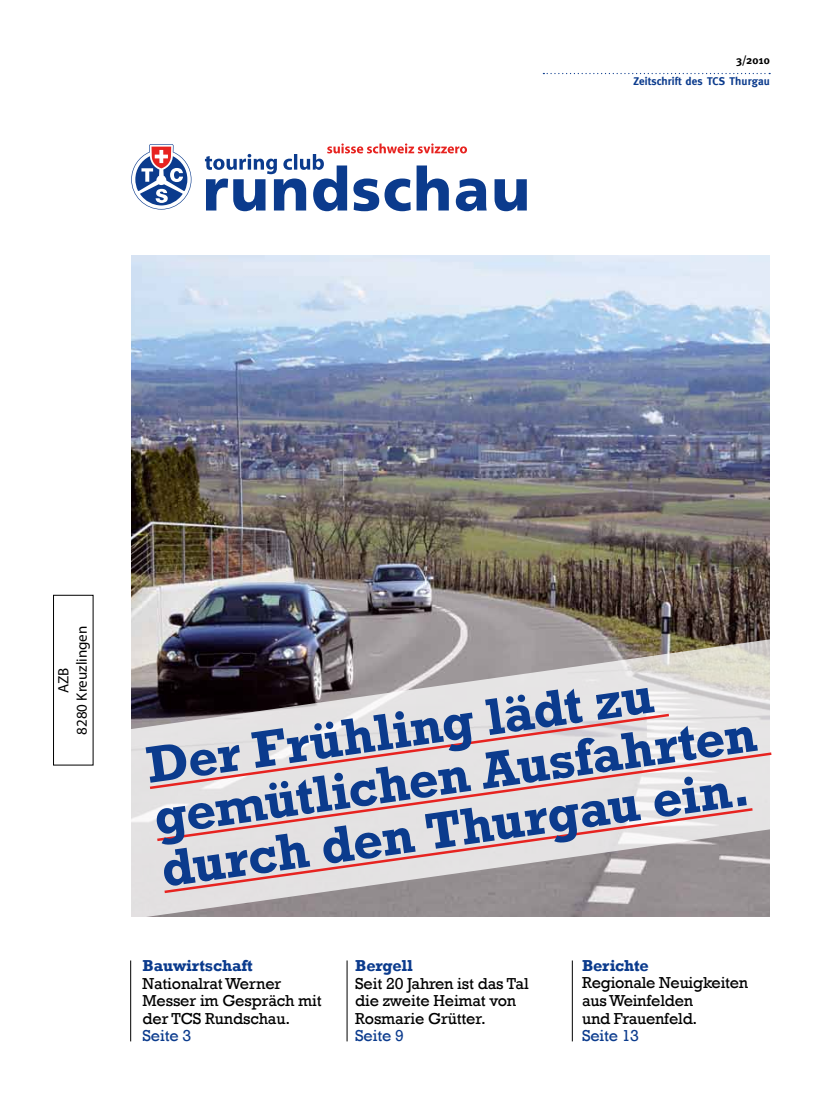
<style>
.page{position:relative;width:823px;height:1099px;background:#fff}
.page>*{position:absolute;margin:0;border:0;box-sizing:border-box;transform-origin:0 0}
.t1{font:700 52.5px/52.5px "Rockwell";color:#0b3b8d}
.t2{font:16.25px/17.5px "Rockwell";letter-spacing:-.01em;color:#000}
.t3{font:700 16.25px "Rockwell";letter-spacing:-.01em;color:#0b3b8d}
.t4{font:16.25px "Rockwell";letter-spacing:-.01em;color:#0b3b8d}
.t5{font:15px/18px "Myriad Pro";color:#000;text-align:center}
.t6{font:700 11.25px "Meta";letter-spacing:.01em;color:#0b3b8d}
.t7{font:700 11.25px "Meta";color:#000}
</style>
<div class="page">
<div style="left:53px;top:595px;width:40px;height:170px;border:1px solid #000"></div>
<img style="left:131px;top:255px;width:638px;height:380px">
<svg style="left:131px;top:635px;width:639px;height:282px;background:#a09b9d"></svg>
<svg style="left:131px;top:144px;width:60px;height:65px"></svg>
<svg style="left:205px;top:143px;width:321px;height:68px"></svg>
<svg style="left:543px;top:73px;width:226px;height:1px"></svg>
<svg style="left:147px;top:712px;width:524px;height:78px;background:#ded6d7"></svg>
<svg style="left:154px;top:750px;width:618px;height:92px;background:#e5dada"></svg>
<svg style="left:162px;top:806px;width:592px;height:88px;background:#d0c5c6"></svg>
<hr style="left:130px;top:960px;width:1px;height:81px;background:#000">
<hr style="left:346px;top:960px;width:1px;height:81px;background:#000">
<hr style="left:571px;top:960px;width:1px;height:81px;background:#000">
<p class="t7" style="left:735px;top:54px;width:35px">3/2010</p>
<p class="t6" style="left:633px;top:75px;width:138px">Zeitschrift des TCS Thurgau</p>
<p class="t5" style="left:54px;top:734px;width:110px;rotate:-90deg">AZB<br>8280 Kreuzlingen</p>
<h1 class="t1" style="left:143px;top:739px;width:609px;rotate:-8deg">Der Frühling lädt zu gemütlichen Ausfahrten durch den Thurgau ein.</h1>
<p class="t3" style="left:142px;top:955px;width:111px">Bauwirtschaft</p>
<p class="t2" style="left:142px;top:974px;width:180px">Nationalrat Werner<br>Messer im Gespräch mit der TCS Rundschau.</p>
<p class="t4" style="left:142px;top:1026px;width:50px">Seite 3</p>
<p class="t3" style="left:355px;top:956px;width:59px">Bergell</p>
<p class="t2" style="left:355px;top:974px;width:175px">Seit 20 Jahren ist das Tal die zweite Heimat von<br>Rosmarie Grütter.</p>
<p class="t4" style="left:355px;top:1026px;width:50px">Seite 9</p>
<p class="t3" style="left:581px;top:955px;width:68px">Berichte</p>
<p class="t2" style="left:581px;top:974px;width:167px">Regionale Neuigkeiten aus Weinfelden<br>und Frauenfeld.</p>
<p class="t4" style="left:581px;top:1026px;width:58px">Seite 13</p>
</div>
